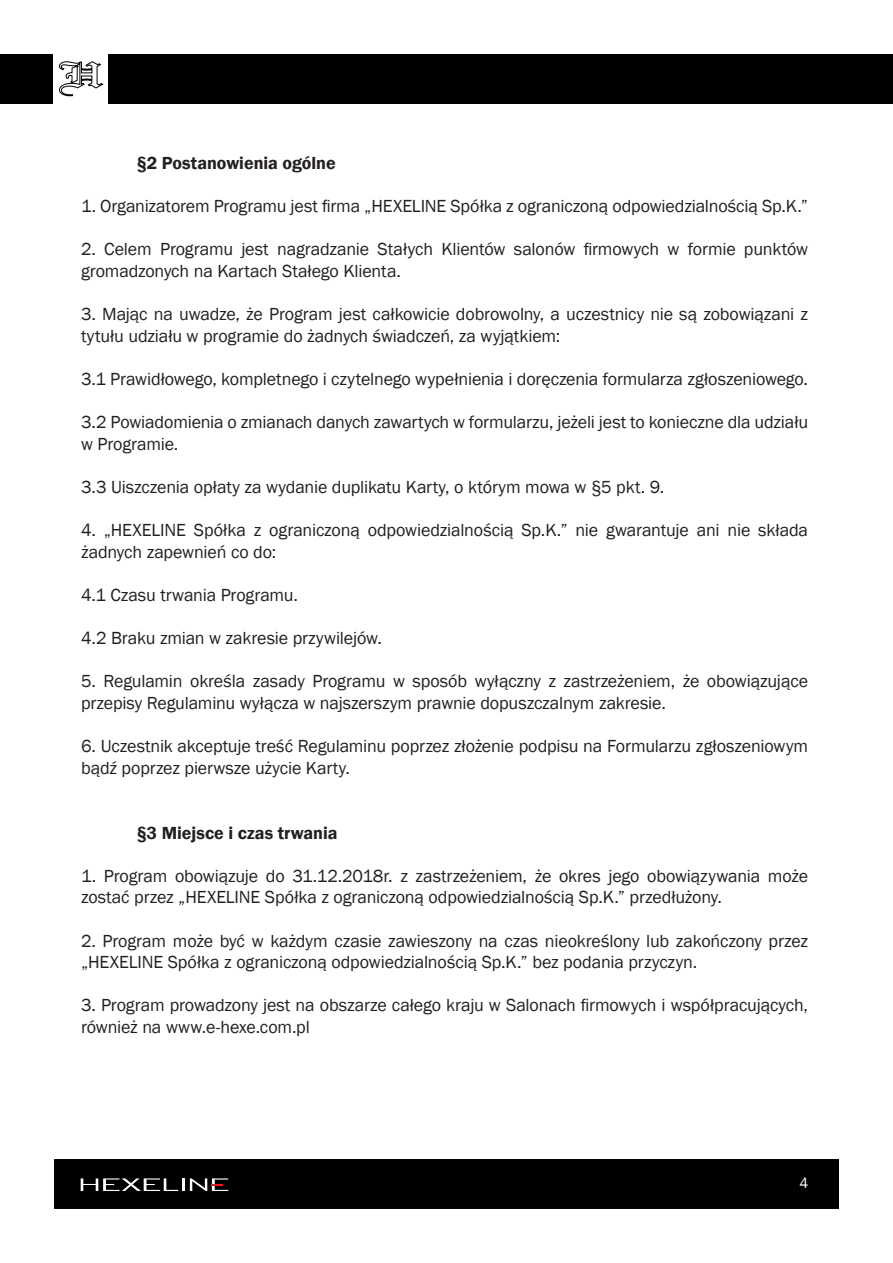
<style>
.page{position:relative;width:893px;height:1263px;background:#fff}
.page>*{position:absolute;margin:0;border:0;box-sizing:border-box;transform-origin:0 0}
.t1{font:18px/21.6px "Franklin Gothic";letter-spacing:-.01em;color:#231f20}
.t2{font:600 18px "Franklin Gothic";color:#231f20}
.t3{font:15px "Franklin Gothic";color:#fff}
</style>
<div class="page">
<div style="left:108px;top:54px;width:785px;height:49px;background:#000001"></div>
<div style="left:0;top:54px;width:53px;height:49px;background:#000001"></div>
<div style="left:54px;top:1159px;width:785px;height:50px;background:#000001"></div>
<svg style="left:81px;top:1178px;width:147px;height:13px"></svg>
<svg style="left:58px;top:61px;width:45px;height:36px"></svg>
<p class="t2" style="left:136px;top:152px;width:201px">§2 Postanowienia ogólne</p>
<p class="t1" style="left:81px;top:196px;width:729px">1. Organizatorem Programu jest firma „HEXELINE Spółka z ograniczoną odpowiedzialnością Sp.K.”</p>
<p class="t1" style="left:81px;top:239px;width:729px">2. Celem Programu jest nagradzanie Stałych Klientów salonów firmowych w formie punktów gromadzonych na Kartach Stałego Klienta.</p>
<p class="t1" style="left:81px;top:304px;width:729px">3. Mając na uwadze, że Program jest całkowicie dobrowolny, a uczestnicy nie są zobowiązani z tytułu udziału w programie do żadnych świadczeń, za wyjątkiem:</p>
<p class="t1" style="left:81px;top:368px;width:729px">3.1 Prawidłowego, kompletnego i czytelnego wypełnienia i doręczenia formularza zgłoszeniowego.</p>
<p class="t1" style="left:81px;top:412px;width:729px">3.2 Powiadomienia o zmianach danych zawartych w formularzu, jeżeli jest to konieczne dla udziału w Programie.</p>
<p class="t1" style="left:81px;top:476px;width:585px">3.3 Uiszczenia opłaty za wydanie duplikatu Karty, o którym mowa w §5 pkt. 9.</p>
<p class="t1" style="left:81px;top:520px;width:729px">4. „HEXELINE Spółka z ograniczoną odpowiedzialnością Sp.K.” nie gwarantuje ani nie składa żadnych zapewnień co do:</p>
<p class="t1" style="left:81px;top:584px;width:218px">4.1 Czasu trwania Programu.</p>
<p class="t1" style="left:81px;top:628px;width:302px">4.2 Braku zmian w zakresie przywilejów.</p>
<p class="t1" style="left:81px;top:671px;width:729px">5. Regulamin określa zasady Programu w sposób wyłączny z zastrzeżeniem, że obowiązujące przepisy Regulaminu wyłącza w najszerszym prawnie dopuszczalnym zakresie.</p>
<p class="t1" style="left:81px;top:736px;width:729px">6. Uczestnik akceptuje treść Regulaminu poprzez złożenie podpisu na Formularzu zgłoszeniowym bądź poprzez pierwsze użycie Karty.</p>
<p class="t2" style="left:136px;top:821px;width:203px">§3 Miejsce i czas trwania</p>
<p class="t1" style="left:81px;top:865px;width:729px">1. Program obowiązuje do 31.12.2018r. z zastrzeżeniem, że okres jego obowiązywania może zostać przez „HEXELINE Spółka z ograniczoną odpowiedzialnością Sp.K.” przedłużony.</p>
<p class="t1" style="left:81px;top:930px;width:729px">2. Program może być w każdym czasie zawieszony na czas nieokreślony lub zakończony przez „HEXELINE Spółka z ograniczoną odpowiedzialnością Sp.K.” bez podania przyczyn.</p>
<p class="t1" style="left:81px;top:995px;width:729px">3. Program prowadzony jest na obszarze całego kraju w Salonach firmowych i współpracujących, również na www.e-hexe.com.pl</p>
<p class="t3" style="left:799px;top:1174px;width:10px">4</p>
</div>
